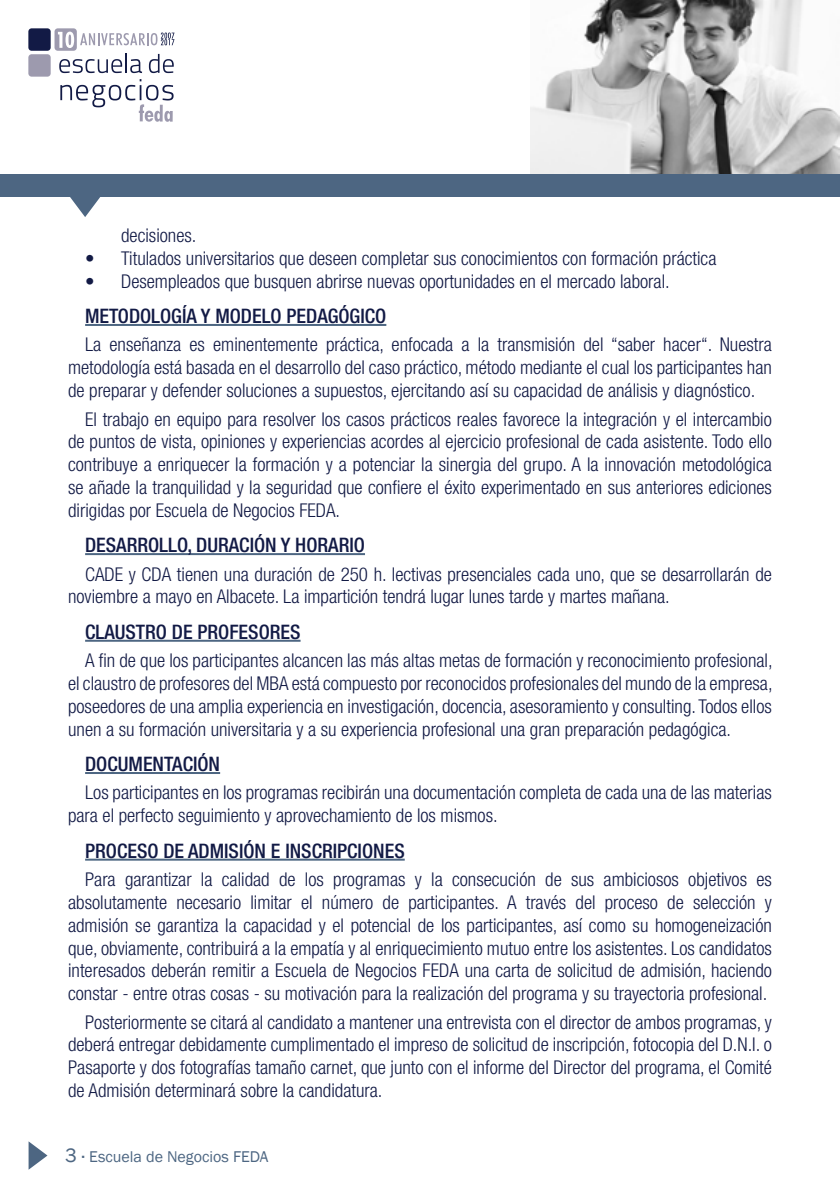
<style>
.page{position:relative;width:840px;height:1191px;background:#fff}
.page>*{position:absolute;margin:0;border:0;box-sizing:border-box;transform-origin:0 0}
.t1{font:500 condensed 20px "Helvetica Neue";color:#121a45}
.t2{font:300 condensed 19px/22.8px "Helvetica Neue";color:#121a45;text-align:justify}
.t3{font:16px "Franklin Gothic";color:#4d6682}
.s1{font-size:20px}
</style>
<div class="page">
<svg style="left:29px;top:1141px;width:18px;height:28px"></svg>
<svg style="left:68px;top:196px;width:34px;height:21px"></svg>
<div style="left:28px;top:54px;width:23px;height:23px;background:#9d9aae;border-radius:3px"></div>
<div style="left:28px;top:28px;width:23px;height:23px;background:#121a45;border-radius:3px"></div>
<svg style="left:60px;top:79px;width:113px;height:43px"></svg>
<svg style="left:54px;top:28px;width:120px;height:45px"></svg>
<div style="left:0;top:174px;width:839px;height:22px;background:#4d6682"></div>
<hr style="left:85px;top:324px;width:301px;height:2px;background:#4d6682">
<hr style="left:85px;top:553px;width:280px;height:2px;background:#4d6682">
<hr style="left:85px;top:640px;width:215px;height:2px;background:#4d6682">
<hr style="left:85px;top:772px;width:135px;height:2px;background:#4d6682">
<hr style="left:85px;top:858px;width:319px;height:2px;background:#4d6682">
<img style="left:530px;top:0;width:309px;height:174px">
<p class="t2" style="left:121px;top:224px;width:77px">decisiones.</p>
<p class="t2" style="left:85px;top:246px;width:632px">• Titulados universitarios que deseen completar sus conocimientos con formación práctica</p>
<p class="t2" style="left:85px;top:269px;width:585px">• Desempleados que busquen abrirse nuevas oportunidades en el mercado laboral.</p>
<p class="t1" style="left:85px;top:304px;width:26px">METODOLOG</p>
<p class="t1" style="left:182px;top:304px;width:46px">ÍA Y MODELO</p>
<p class="t1" style="left:286px;top:304px;width:21px">PEDAG</p>
<p class="t1" style="left:338px;top:304px;width:21px">ÓGICO</p>
<p class="t2" style="left:68px;top:333px;width:705px;text-indent:17px">La enseñanza es eminentemente práctica, enfocada a la transmisión del “saber hacer“. Nuestra metodología está basada en el desarrollo del caso práctico, método mediante el cual los participantes han de preparar y defender soluciones a supuestos, ejercitando así su capacidad de análisis y diagnóstico.</p>
<p class="t2" style="left:68px;top:407px;width:705px;text-indent:17px">El trabajo en equipo para resolver los casos prácticos reales favorece la integración y el intercambio de puntos de vista, opiniones y experiencias acordes al ejercicio profesional de cada asistente. Todo ello contribuye a enriquecer la formación y a potenciar la sinergia del grupo. A la innovación metodológica se añade la tranquilidad y la seguridad que confiere el éxito experimentado en sus anteriores ediciones dirigidas por Escuela de Negocios FEDA.</p>
<p class="t1" style="left:85px;top:533px;width:23px">DESARROLLO</p>
<p class="t1" style="left:187px;top:533px;width:20px">, DURACI</p>
<p class="t1" style="left:254px;top:533px;width:63px">ÓN Y HORARIO</p>
<p class="t2" style="left:68px;top:562px;width:705px;text-indent:17px">CADE y CDA tienen una duración de 250 h. lectivas presenciales cada uno, que se desarrollarán de noviembre a mayo en Albacete. La impartición tendrá lugar lunes tarde y martes mañana.</p>
<p class="t1" style="left:85px;top:620px;width:22px">CLAUSTRO</p>
<p class="t1" style="left:172px;top:620px;width:78px">DE PROFESORES</p>
<p class="t2" style="left:68px;top:649px;width:705px;text-indent:17px">A fin de que los participantes alcancen las más altas metas de formación y reconocimiento profesional, el claustro de profesores del MBA está compuesto por reconocidos profesionales del mundo de la empresa, poseedores de una amplia experiencia en investigación, docencia, asesoramiento y consulting. Todos ellos unen a su formación universitaria y a su experiencia profesional una gran preparación pedagógica.</p>
<p class="t1" style="left:85px;top:752px;width:23px">DOCUMENTACI</p>
<p class="t1" style="left:197px;top:752px;width:22px">ÓN</p>
<p class="t2" style="left:68px;top:781px;width:704px;text-indent:17px">Los participantes en los programas recibirán una documentación completa de cada una de las materias para el perfecto seguimiento y aprovechamiento de los mismos.</p>
<p class="t1" style="left:85px;top:838px;width:12px">PROCESO</p>
<p class="t1" style="left:163px;top:838px;width:35px">DE ADMISI</p>
<p class="t1" style="left:243px;top:838px;width:52px">ÓNEINSCRI</p>
<p class="t1" style="left:337px;top:838px;width:21px">PCIONES</p>
<p class="t2" style="left:68px;top:868px;width:705px;text-indent:17px">Para garantizar la calidad de los programas y la consecución de sus ambiciosos objetivos es absolutamente necesario limitar el número de participantes. A través del proceso de selección y admisión se garantiza la capacidad y el potencial de los participantes, así como su homogeneización que, obviamente, contribuirá a la empatía y al enriquecimiento mutuo entre los asistentes. Los candidatos interesados deberán remitir a Escuela de Negocios FEDA una carta de solicitud de admisión, haciendo constar - entre otras cosas - su motivación para la realización del programa y su trayectoria profesional.</p>
<p class="t2" style="left:68px;top:1010px;width:705px;text-indent:17px">Posteriormente se citará al candidato a mantener una entrevista con el director de ambos programas, y deberá entregar debidamente cumplimentado el impreso de solicitud de inscripción, fotocopia del D.N.I. o Pasaporte y dos fotografías tamaño carnet, que junto con el informe del Director del programa, el Comité de Admisión determinará sobre la candidatura.</p>
<p class="t3" style="left:65px;top:1146px;width:204px"><span class="s1">3 ·</span> Escuela de Negocios FEDA</p>
</div>
